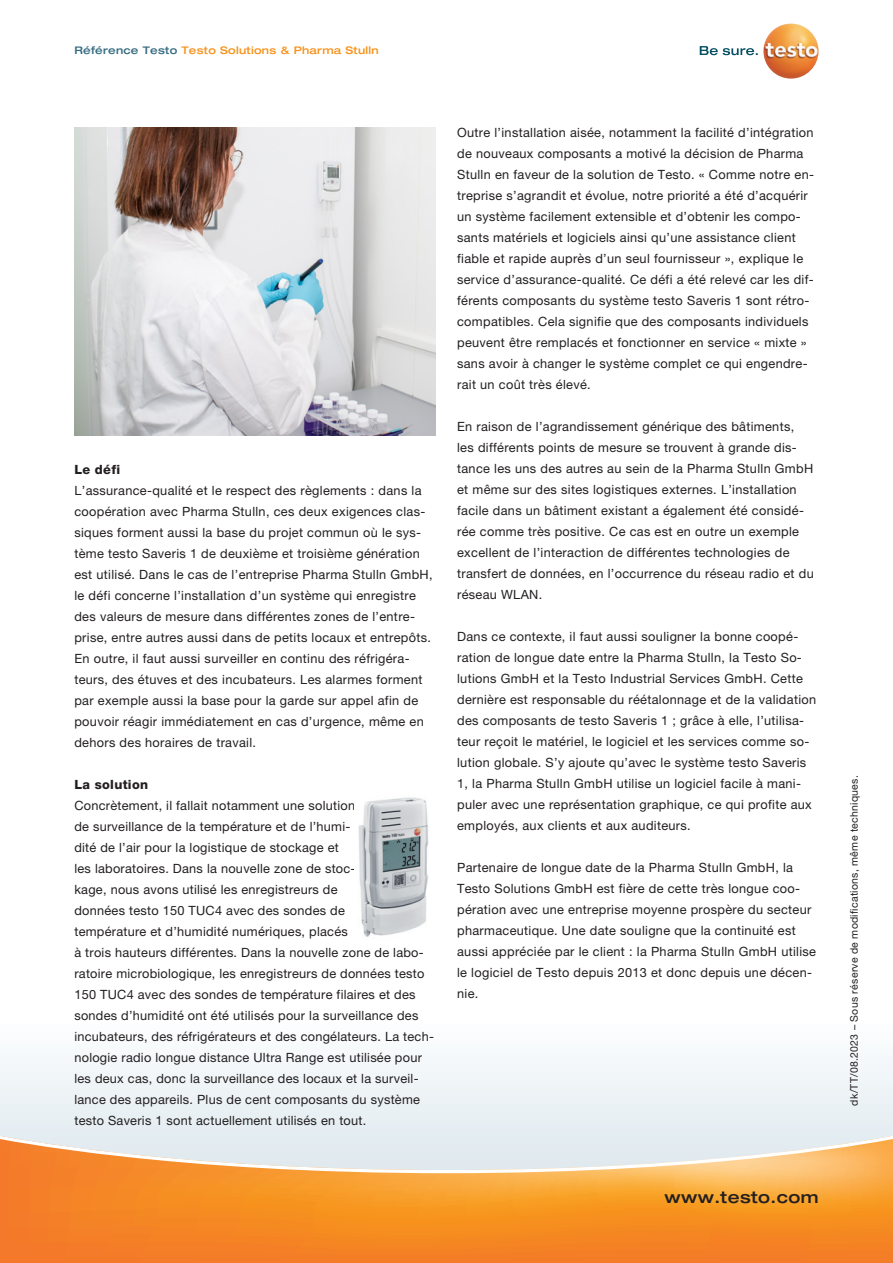
<style>
.page{position:relative;width:893px;height:1263px;background:#fff}
.page>*{position:absolute;margin:0;border:0;box-sizing:border-box;transform-origin:0 0}
.t1{font:500 expanded 16.5px "Helvetica Neue LTW1 G";letter-spacing:.025em;color:#231f20}
.t2{font:12.75px/21px "Helvetica Neue LTW1 G";letter-spacing:.025em;color:#231f20}
.t3{font:800 12.75px "Helvetica Neue LTW1 G";letter-spacing:.025em;color:#231f20}
.t4{font:10.5px "Helvetica Neue LTW1 G";letter-spacing:.025em;color:#231f20}
.t5{font:500 expanded 10.5px "Helvetica Neue LTW1 G";letter-spacing:.025em;color:#f7931d}
.s1{color:#356c81}
</style>
<div class="page">
<svg style="left:700px;top:46px;width:58px;height:9px"></svg>
<img style="left:763px;top:23px;width:56px;height:56px;border-radius:28px">
<div style="left:0;top:1019px;width:893px;height:228px;background:#f1f6f8"></div>
<svg style="left:0;top:1131px;width:893px;height:132px"></svg>
<img style="left:358px;top:797px;width:71px;height:140px">
<img style="left:74px;top:128px;width:362px;height:307px">
<p class="t5" style="left:74px;top:43px;width:306px"><span class="s1">Référence Testo</span> Testo Solutions &amp; Pharma Stulln</p>
<p class="t3" style="left:74px;top:462px;width:47px">Le défi</p>
<p class="t2" style="left:74px;top:480px;width:360px">L’assurance-qualité et le respect des règlements : dans la coopération avec Pharma Stulln, ces deux exigences clas&shy;siques forment aussi la base du projet commun où le sys&shy;tème testo Saveris 1 de deuxième et troisième génération est utilisé. Dans le cas de l’entreprise Pharma Stulln GmbH, le défi concerne l’installation d’un système qui enregistre des valeurs de mesure dans différentes zones de l’entre&shy;prise, entre autres aussi dans de petits locaux et entrepôts.<br>En outre, il faut aussi surveiller en continu des réfrigéra&shy;teurs, des étuves et des incubateurs. Les alarmes forment par exemple aussi la base pour la garde sur appel afin de pouvoir réagir immédiatement en cas d’urgence, même en dehors des horaires de travail.</p>
<p class="t3" style="left:74px;top:777px;width:75px">La solution</p>
<p class="t2" style="left:74px;top:795px;width:361px">Concrètement, il fallait notamment une solution<br>de surveillance de la température et de l’humi-<br>dité de l’air pour la logistique de stockage et<br>les laboratoires. Dans la nouvelle zone de stoc-<br>kage, nous avons utilisé les enregistreurs de<br>données testo 150 TUC4 avec des sondes de<br>température et d’humidité numériques, placés<br>à trois hauteurs différentes. Dans la nouvelle zone de labo&shy;ratoire microbiologique, les enregistreurs de données testo 150 TUC4 avec des sondes de température filaires et des sondes d’humidité ont été utilisés pour la surveillance des incubateurs, des réfrigérateurs et des congélateurs. La tech&shy;nologie radio longue distance Ultra Range est utilisée pour les deux cas, donc la surveillance des locaux et la surveil&shy;lance des appareils. Plus de cent composants du système testo Saveris 1 sont actuellement utilisés en tout.</p>
<p class="t2" style="left:457px;top:122px;width:358px">Outre l’installation aisée, notamment la facilité d’intégration de nouveaux composants a motivé la décision de Pharma Stulln en faveur de la solution de Testo. « Comme notre en&shy;treprise s’agrandit et évolue, notre priorité a été d’acquérir un système facilement extensible et d’obtenir les compo&shy;sants matériels et logiciels ainsi qu’une assistance client fiable et rapide auprès d’un seul fournisseur », explique le service d’assurance-qualité. Ce défi a été relevé car les dif&shy;férents composants du système testo Saveris 1 sont rétro&shy;compatibles. Cela signifie que des composants individuels peuvent être remplacés et fonctionner en service « mixte » sans avoir à changer le système complet ce qui engendre&shy;rait un coût très élevé.</p>
<p class="t2" style="left:457px;top:416px;width:358px">En raison de l’agrandissement générique des bâtiments, les différents points de mesure se trouvent à grande dis&shy;tance les uns des autres au sein de la Pharma Stulln GmbH et même sur des sites logistiques externes. L’installation facile dans un bâtiment existant a également été considé&shy;rée comme très positive. Ce cas est en outre un exemple excellent de l’interaction de différentes technologies de transfert de données, en l’occurrence du réseau radio et du réseau WLAN.</p>
<p class="t2" style="left:457px;top:626px;width:361px">Dans ce contexte, il faut aussi souligner la bonne coopé&shy;ration de longue date entre la Pharma Stulln, la Testo So&shy;lutions GmbH et la Testo Industrial Services GmbH. Cette dernière est responsable du réétalonnage et de la validation des composants de testo Saveris 1 ; grâce à elle, l’utilisa&shy;teur reçoit le matériel, le logiciel et les services comme so&shy;lution globale. S’y ajoute qu’avec le système testo Saveris 1, la Pharma Stulln GmbH utilise un logiciel facile à mani&shy;puler avec une représentation graphique, ce qui profite aux employés, aux clients et aux auditeurs.</p>
<p class="t2" style="left:457px;top:856px;width:360px">Partenaire de longue date de la Pharma Stulln GmbH, la Testo Solutions GmbH est fière de cette très longue coo&shy;pération avec une entreprise moyenne prospère du secteur pharmaceutique. Une date souligne que la continuité est aussi appréciée par le client : la Pharma Stulln GmbH utilise le logiciel de Testo depuis 2013 et donc depuis une décen&shy;nie.</p>
<p class="t1" style="left:664px;top:1187px;width:156px">www.testo.com</p>
<p class="t4" style="left:848px;top:1106px;width:332px;rotate:-90deg">dk/TT/08.2023 – Sous réserve de modifications, même techniques.</p>
</div>
